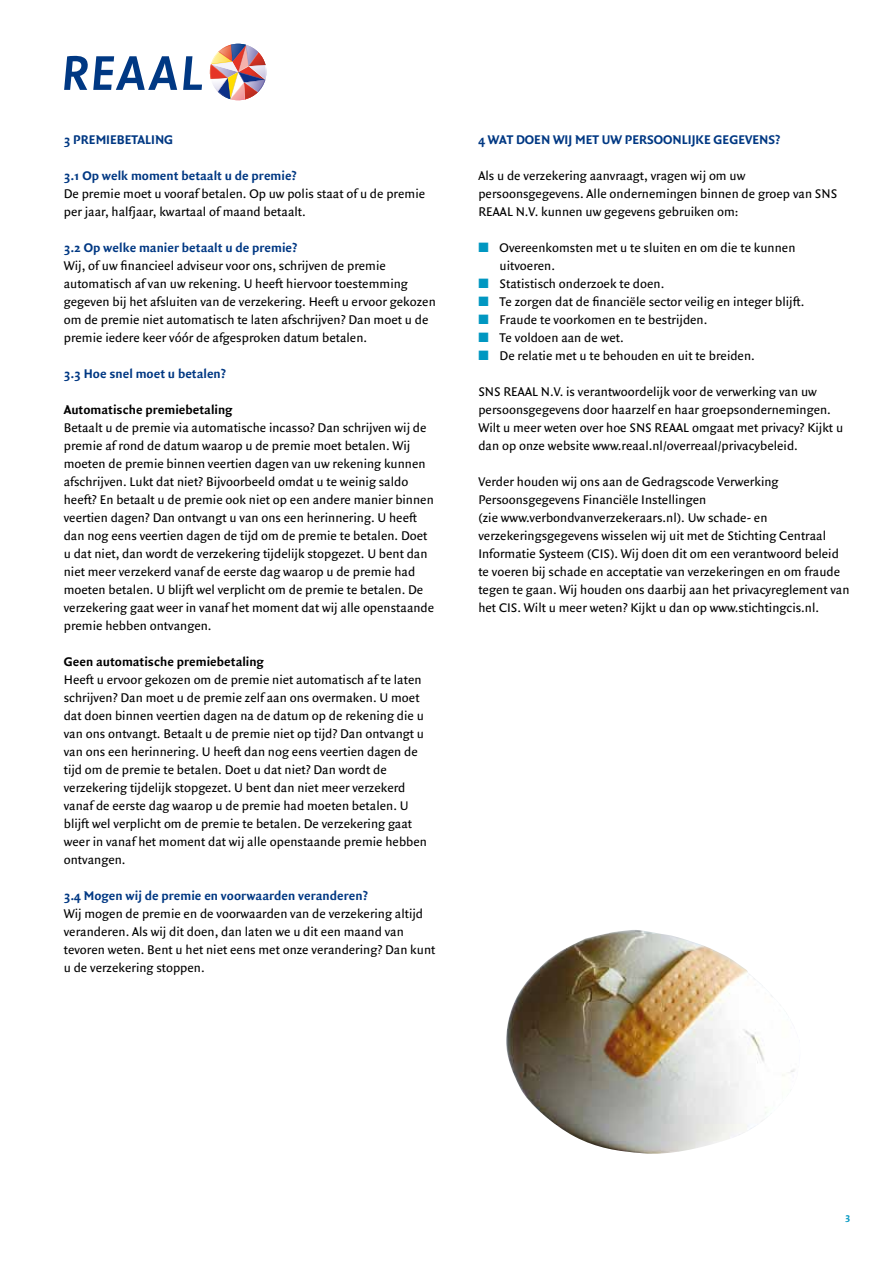
<style>
.page{position:relative;width:893px;height:1263px;background:#fff}
.page>*{position:absolute;margin:0;border:0;box-sizing:border-box;transform-origin:0 0}
.t1{font:13.5px/18px "Quadraat Sans";color:#000}
.t2{font:700 13.5px "Quadraat Sans";color:#003883}
.t3{font:700 13.5px "Quadraat Sans";color:#000}
.t4{font:10.5px "Quadraat Sans Bold Alt Num";color:#0097c1}
.s1{color:#0097c1}
</style>
<div class="page">
<svg style="left:64px;top:56px;width:113px;height:34px"></svg>
<svg style="left:183px;top:44px;width:84px;height:57px"></svg>
<img style="left:506px;top:930px;width:289px;height:224px">
<p class="t2" style="left:64px;top:132px;width:111px">3 PREMIEBETALING</p>
<p class="t2" style="left:64px;top:168px;width:234px">3.1 Op welk moment betaalt u de premie?</p>
<p class="t1" style="left:64px;top:185px;width:363px">De premie moet u vooraf betalen. Op uw polis staat of u de premie per jaar, halfjaar, kwartaal of maand betaalt.</p>
<p class="t2" style="left:64px;top:240px;width:235px">3.2 Op welke manier betaalt u de premie?</p>
<p class="t1" style="left:64px;top:257px;width:374px">Wij, of uw financieel adviseur voor ons, schrijven de premie automatisch af van uw rekening. U heeft hiervoor toestemming gegeven bij het afsluiten van de verzekering. Heeft u ervoor gekozen om de premie niet automatisch te laten afschrijven? Dan moet u de premie iedere keer vóór de afgesproken datum betalen.</p>
<p class="t2" style="left:64px;top:366px;width:164px">3.3 Hoe snel moet u betalen?</p>
<p class="t3" style="left:64px;top:402px;width:170px">Automatische premiebetaling</p>
<p class="t1" style="left:64px;top:419px;width:372px">Betaalt u de premie via automatische incasso? Dan schrijven wij de premie af rond de datum waarop u de premie moet betalen. Wij moeten de premie binnen veertien dagen van uw rekening kunnen afschrijven. Lukt dat niet? Bijvoorbeeld omdat u te weinig saldo heeft? En betaalt u de premie ook niet op een andere manier binnen veertien dagen? Dan ontvangt u van ons een herinnering. U heeft dan nog eens veertien dagen de tijd om de premie te betalen. Doet u dat niet, dan wordt de verzekering tijdelijk stopgezet. U bent dan niet meer verzekerd vanaf de eerste dag waarop u de premie had moeten betalen. U blijft wel verplicht om de premie te betalen. De verzekering gaat weer in vanaf het moment dat wij alle openstaande premie hebben ontvangen.</p>
<p class="t3" style="left:64px;top:654px;width:202px">Geen automatische premiebetaling</p>
<p class="t1" style="left:64px;top:671px;width:365px">Heeft u ervoor gekozen om de premie niet automatisch af te laten schrijven? Dan moet u de premie zelf aan ons overmaken. U moet dat doen binnen veertien dagen na de datum op de rekening die u van ons ontvangt. Betaalt u de premie niet op tijd? Dan ontvangt u van ons een herinnering. U heeft dan nog eens veertien dagen de tijd om de premie te betalen. Doet u dat niet? Dan wordt de verzekering tijdelijk stopgezet. U bent dan niet meer verzekerd vanaf de eerste dag waarop u de premie had moeten betalen. U blijft wel verplicht om de premie te betalen. De verzekering gaat weer in vanaf het moment dat wij alle openstaande premie hebben ontvangen.</p>
<p class="t2" style="left:64px;top:888px;width:305px">3.4 Mogen wij de premie en voorwaarden veranderen?</p>
<p class="t1" style="left:64px;top:905px;width:373px">Wij mogen de premie en de voorwaarden van de verzekering altijd veranderen. Als wij dit doen, dan laten we u dit een maand van tevoren weten. Bent u het niet eens met onze verandering? Dan kunt u de verzekering stoppen.</p>
<p class="t2" style="left:478px;top:132px;width:179px">4 WAT DO EN WIJ MET UW PERSOON</p>
<p class="t2" style="left:682px;top:132px;width:100px">LIJKE GEGEVENS?</p>
<p class="t1" style="left:478px;top:167px;width:360px">Als u de verzekering aanvraagt, vragen wij om uw persoonsgegevens. Alle ondernemingen binnen de groep van SNS<br>REAAL N.V. kunnen uw gegevens gebruiken om:</p>
<p class="t1" style="left:500px;top:239px;width:297px;text-indent:-21px"><span class="s1">■</span> Overeenkomsten met u te sluiten en om die te kunnen uitvoeren.</p>
<p class="t1" style="left:478px;top:275px;width:187px"><span class="s1">■</span> Statistisch onderzoek te doen.</p>
<p class="t1" style="left:478px;top:293px;width:328px"><span class="s1">■</span> Te zorgen dat de financiële sector veilig en integer blijft.</p>
<p class="t1" style="left:478px;top:311px;width:231px"><span class="s1">■</span> Fraude te voorkomen en te bestrijden.</p>
<p class="t1" style="left:478px;top:329px;width:147px"><span class="s1">■</span> Te voldoen aan de wet.</p>
<p class="t1" style="left:478px;top:347px;width:278px"><span class="s1">■</span> De relatie met u te behouden en uit te breiden.</p>
<p class="t1" style="left:478px;top:383px;width:366px">SNS REAAL N.V. is verantwoordelijk voor de verwerking van uw persoonsgegevens door haarzelf en haar groepsondernemingen.<br>Wilt u meer weten over hoe SNS REAAL omgaat met privacy? Kijkt u dan op onze website www.reaal.nl/overreaal/privacybeleid.</p>
<p class="t1" style="left:478px;top:473px;width:373px">Verder houden wij ons aan de Gedragscode Verwerking Persoonsgegevens Financiële Instellingen<br>(zie www.verbondvanverzekeraars.nl). Uw schade- en verzekeringsgegevens wisselen wij uit met de Stichting Centraal Informatie Systeem (CIS). Wij doen dit om een verantwoord beleid te voeren bij schade en acceptatie van verzekeringen en om fraude tegen te gaan. Wij houden ons daarbij aan het privacyreglement van het CIS. Wilt u meer weten? Kijkt u dan op www.stichtingcis.nl.</p>
<p class="t4" style="left:845px;top:1213px;width:7px">3</p>
</div>
